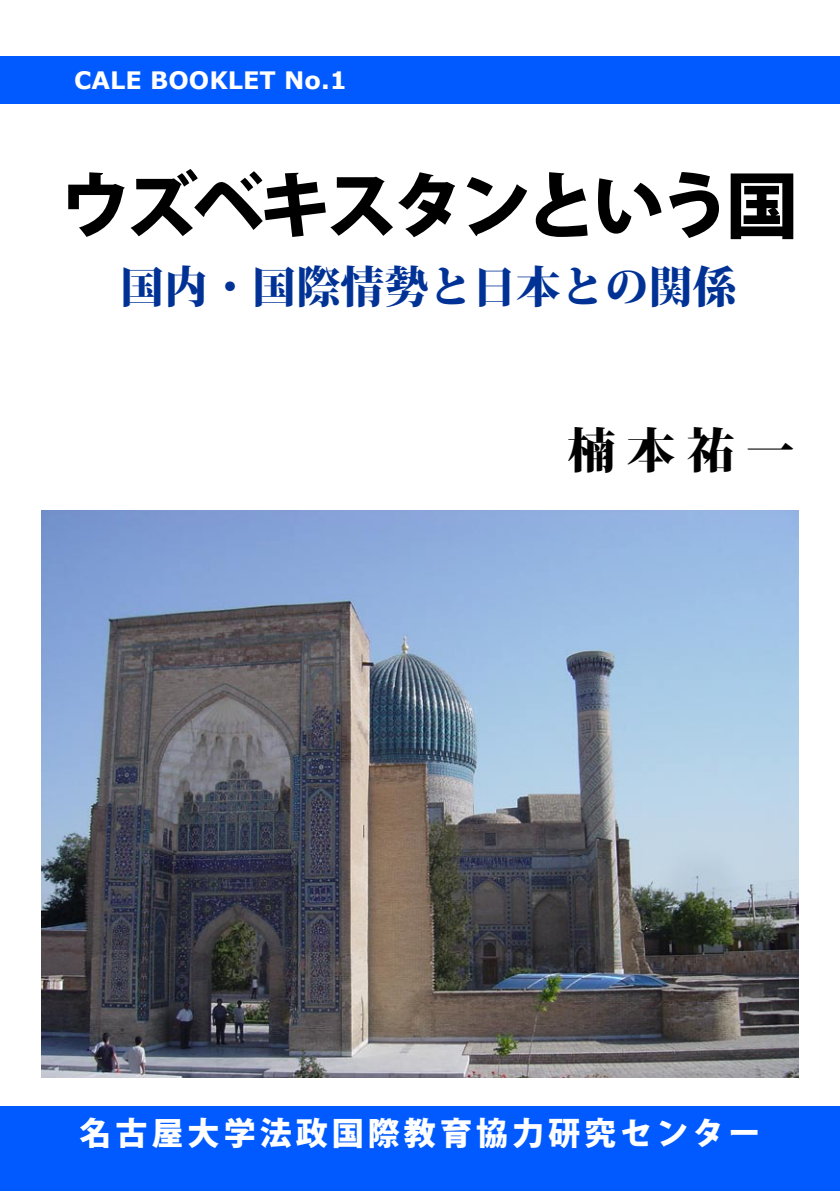
<style>
.page{position:relative;width:840px;height:1191px;background:#fff}
.page>*{position:absolute;margin:0;border:0;box-sizing:border-box;transform-origin:0 0}
.t1{font:800 72px "Koz Go Pro";letter-spacing:-.075em;color:#000}
.t2{font:800 48px "Koz Min Pro";color:#000}
.t3{font:800 44px "Koz Min Pro";color:#003296}
.t4{font:800 32px "Koz Go Pro";letter-spacing:.125em;color:#fff}
.t5{font:700 24px "Verdana";color:#fff}
</style>
<div class="page">
<div style="left:0;top:57px;width:839px;height:47px;background:#005aff"></div>
<div style="left:0;top:1106px;width:839px;height:85px;background:#005aff"></div>
<img style="left:42px;top:510px;width:755px;height:567px">
<p class="t5" style="left:74px;top:65px;width:274px">CALE BOOKLET No.1</p>
<p class="t1" style="left:59px;top:159px;width:740px">ウズベキスタンという国</p>
<p class="t3" style="left:120px;top:254px;width:618px">国内・国際情勢と日本との関係</p>
<p class="t2" style="left:567px;top:414px;width:228px">楠本祐一</p>
<p class="t4" style="left:79px;top:1112px;width:682px">名古屋大学法政国際教育協力研究センター</p>
</div>
